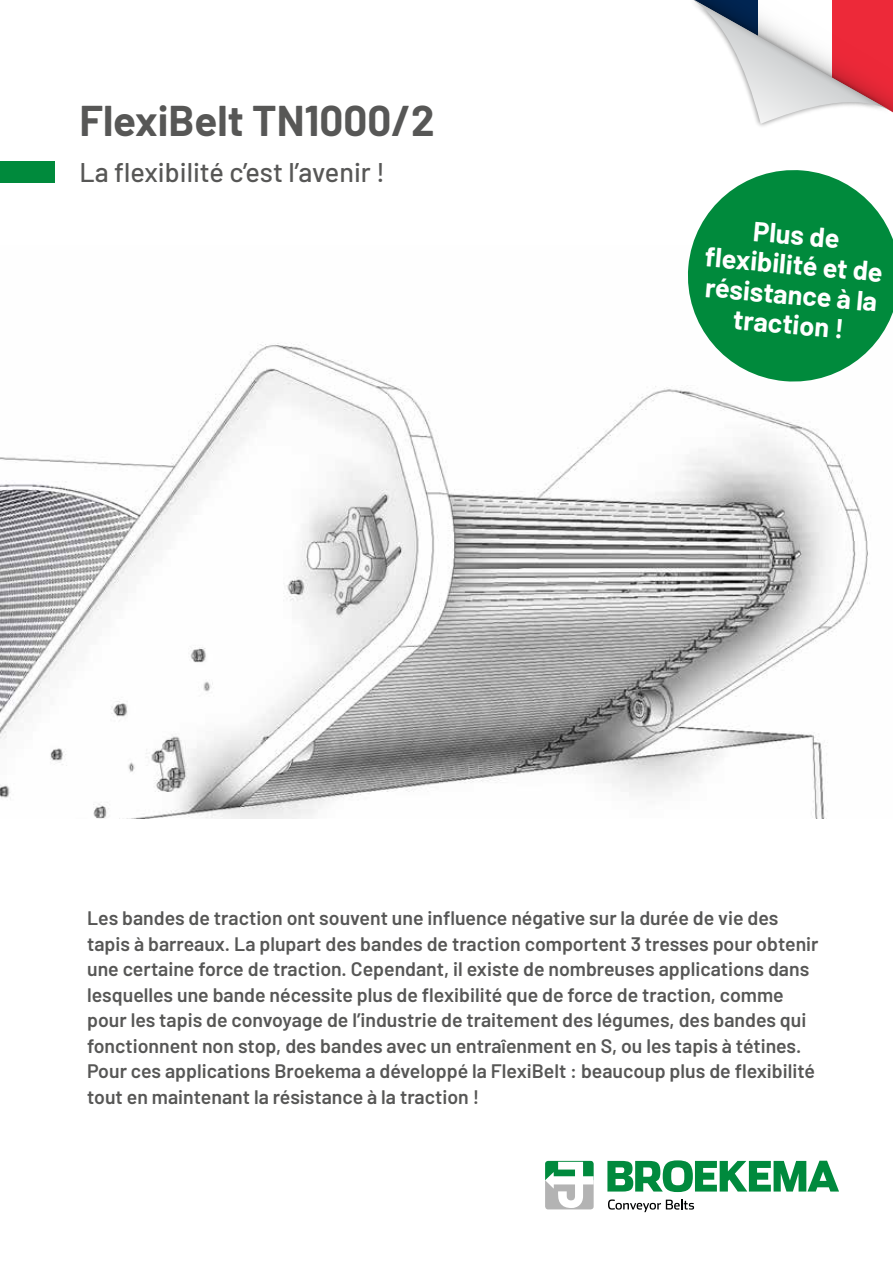
<style>
.page{position:relative;width:893px;height:1263px;background:#fff}
.page>*{position:absolute;margin:0;border:0;box-sizing:border-box;transform-origin:0 0}
.t1{font:700 42px "Barlow";color:#575756}
.t2{font:700 27px/30px "Barlow";color:#fff;text-align:center}
.t3{font:500 27px "Barlow";color:#575756}
.t4{font:600 19.5px/25.5px "Barlow";color:#575756}
</style>
<div class="page">
<svg style="left:693px;top:0;width:200px;height:126px"></svg>
<img style="left:0;top:343px;width:870px;height:475px">
<div style="left:0;top:161px;width:54px;height:22px;background:#008a3c"></div>
<svg style="left:545px;top:1161px;width:49px;height:48px"></svg>
<svg style="left:607px;top:1160px;width:232px;height:32px"></svg>
<svg style="left:608px;top:1199px;width:86px;height:13px"></svg>
<svg style="left:683px;top:170px;width:210px;height:216px;fill:#008a3c"></svg>
<h1 class="t1" style="left:80px;top:90px;width:357px">FlexiBelt TN1000/2</h1>
<h2 class="t3" style="left:80px;top:152px;width:307px">La flexibilité c’est l’avenir !</h2>
<h2 class="t2" style="left:709px;top:210px;width:180px;rotate:5deg">Plus de<br>fl exibilité et de résistance à la traction !</h2>
<p class="t4" style="left:87px;top:904px;width:733px">Les bandes de traction ont souvent une influence négative sur la durée de vie des tapis à barreaux. La plupart des bandes de traction comportent 3 tresses pour obtenir une certaine force de traction. Cependant, il existe de nombreuses applications dans lesquelles une bande nécessite plus de flexibilité que de force de traction, comme pour les tapis de convoyage de l’industrie de traitement des légumes, des bandes qui fonctionnent non stop, des bandes avec un entraîenment en S, ou les tapis à tétines.<br>Pour ces applications Broekema a développé la FlexiBelt : beaucoup plus de flexibilité tout en maintenant la résistance à la traction !</p>
</div>
